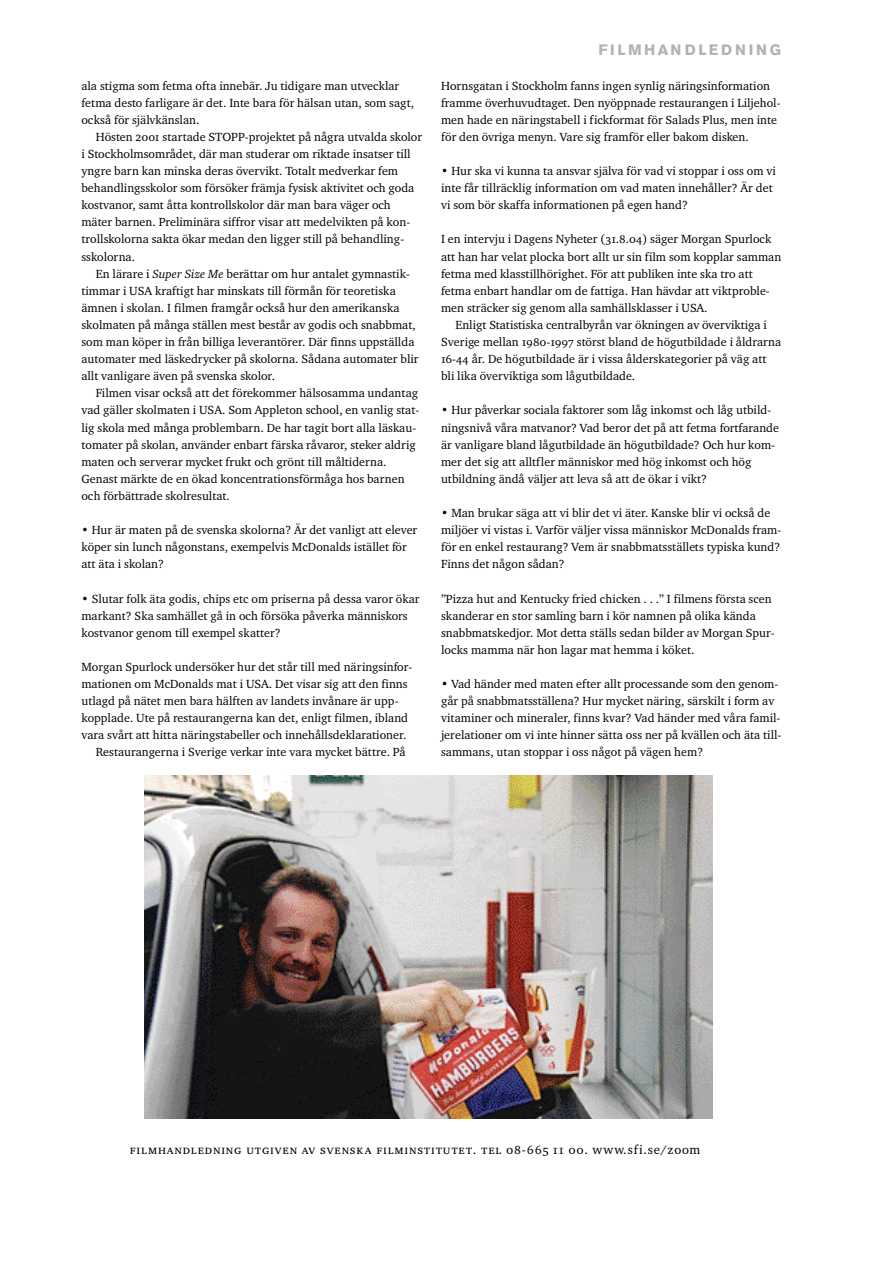
<style>
.page{position:relative;width:893px;height:1263px;background:#fff}
.page>*{position:absolute;margin:0;border:0;box-sizing:border-box;transform-origin:0 0}
.t1{font:700 15px "Akzidenz Grotesk BE";letter-spacing:.185em;color:#afb4b3}
.t2{font:12.75px "Charter ITC Regu SC";letter-spacing:.055em;color:#000}
.t3{font:12.15px/17.1px "Charter ITC Regu OS";color:#000}
.s1{font-family:"Charter ITC Regu Ital OS"}
.s2{font-family:"Charter ITC Regu OS"}
</style>
<div class="page">
<img style="left:144px;top:776px;width:568px;height:343px">
<p class="t3" style="left:81px;top:78px;width:334px">ala stigma som fetma ofta innebär. Ju tidigare man utvecklar fetma desto farligare är det. Inte bara för hälsan utan, som sagt, också för självkänslan.</p>
<p class="t3" style="left:81px;top:130px;width:342px;text-indent:14px">Hösten 2001 startade STOPP-projektet på några utvalda skolor i Stockholmsområdet, där man studerar om riktade insatser till yngre barn kan minska deras övervikt. Totalt medverkar fem behandlingsskolor som försöker främja fysisk aktivitet och goda kostvanor, samt åtta kontrollskolor där man bara väger och mäter barnen. Preliminära siffror visar att medelvikten på kon&shy;trollskolorna sakta ökar medan den ligger still på behandling&shy;sskolorna.</p>
<p class="t3" style="left:81px;top:266px;width:338px;text-indent:14px">En lärare i <span class="s1">Super Size Me</span> berättar om hur antalet gymnastik&shy;timmar i USA kraftigt har minskats till förmån för teoretiska ämnen i skolan. I filmen framgår också hur den amerikanska skolmaten på många ställen mest består av godis och snabbmat, som man köper in från billiga leverantörer. Där finns uppställda automater med läskedrycker på skolorna. Sådana automater blir allt vanligare även på svenska skolor.</p>
<p class="t3" style="left:81px;top:386px;width:339px;text-indent:14px">Filmen visar också att det förekommer hälsosamma undantag vad gäller skolmaten i USA. Som Appleton school, en vanlig stat&shy;lig skola med många problembarn. De har tagit bort alla läskau&shy;tomater på skolan, använder enbart färska råvaror, steker aldrig maten och serverar mycket frukt och grönt till måltiderna.<br>Genast märkte de en ökad koncentrationsförmåga hos barnen och förbättrade skolresultat.</p>
<p class="t3" style="left:81px;top:523px;width:337px">• Hur är maten på de svenska skolorna? Är det vanligt att elever köper sin lunch någonstans, exempelvis McDonalds istället för att äta i skolan?</p>
<p class="t3" style="left:81px;top:591px;width:339px">• Slutar folk äta godis, chips etc om priserna på dessa varor ökar markant? Ska samhället gå in och försöka påverka människors kostvanor genom till exempel skatter?</p>
<p class="t3" style="left:81px;top:660px;width:332px">Morgan Spurlock undersöker hur det står till med näringsinfor-</p>
<p class="t3" style="left:81px;top:677px;width:328px">mationen om McDonalds mat i USA. Det visar sig att den finns</p>
<p class="t3" style="left:81px;top:694px;width:319px">utlagd på nätet men bara hälften av landets invånare är upp-</p>
<p class="t3" style="left:81px;top:711px;width:328px">kopplade. Ute på restaurangerna kan det, enligt filmen, ibland</p>
<p class="t3" style="left:81px;top:728px;width:326px">vara svårt att hitta näringstabeller och innehållsdeklarationer.</p>
<p class="t3" style="left:96px;top:745px;width:311px">Restaurangerna i Sverige verkar inte vara mycket bättre. På</p>
<p class="t1" style="left:598px;top:44px;width:184px">F IL MH A NDL EDNING</p>
<p class="t3" style="left:441px;top:78px;width:341px">Hornsgatan i Stockholm fanns ingen synlig näringsinformation framme överhuvudtaget. Den nyöppnade restaurangen i Liljehol&shy;men hade en näringstabell i fickformat för Salads Plus, men inte för den övriga menyn. Vare sig framför eller bakom disken.</p>
<p class="t3" style="left:441px;top:164px;width:336px">• Hur ska vi kunna ta ansvar själva för vad vi stoppar i oss om vi inte får tillräcklig information om vad maten innehåller? Är det vi som bör skaffa informationen på egen hand?</p>
<p class="t3" style="left:441px;top:232px;width:342px">I en intervju i Dagens Nyheter (31.8.04) säger Morgan Spurlock att han har velat plocka bort allt ur sin film som kopplar samman fetma med klasstillhörighet. För att publiken inte ska tro att fetma enbart handlar om de fattiga. Han hävdar att viktproble&shy;men sträcker sig genom alla samhällsklasser i USA.</p>
<p class="t3" style="left:441px;top:318px;width:341px;text-indent:14px">Enligt Statistiska centralbyrån var ökningen av överviktiga i Sverige mellan 1980-1997 störst bland de högutbildade i åldrarna 16-44 år. De högutbildade är i vissa ålderskategorier på väg att bli lika överviktiga som lågutbildade.</p>
<p class="t3" style="left:441px;top:403px;width:339px">• Hur påverkar sociala faktorer som låg inkomst och låg utbild&shy;ningsnivå våra matvanor? Vad beror det på att fetma fortfarande är vanligare bland lågutbildade än högutbildade? Och hur kom&shy;mer det sig att alltfler människor med hög inkomst och hög utbildning ändå väljer att leva så att de ökar i vikt?</p>
<p class="t3" style="left:441px;top:506px;width:342px">• Man brukar säga att vi blir det vi äter. Kanske blir vi också de miljöer vi vistas i. Varför väljer vissa människor McDonalds fram&shy;för en enkel restaurang? Vem är snabbmatsställets typiska kund?<br>Finns det någon sådan?</p>
<p class="t3" style="left:441px;top:591px;width:335px">”Pizza hut and Kentucky fried chicken . . .” I filmens första scen skanderar en stor samling barn i kör namnen på olika kända snabbmatskedjor. Mot detta ställs sedan bilder av Morgan Spur&shy;locks mamma när hon lagar mat hemma i köket.</p>
<p class="t3" style="left:441px;top:677px;width:342px">• Vad händer med maten efter allt processande som den genom&shy;går på snabbmatsställena? Hur mycket näring, särskilt i form av vitaminer och mineraler, finns kvar? Vad händer med våra famil&shy;jerelationer om vi inte hinner sätta oss ner på kvällen och äta till&shy;sammans, utan stoppar i oss något på vägen hem?</p>
<p class="t2" style="left:130px;top:1145px;width:572px">filmhandledning utgiven av sve n s ka fi l m i n st i t u tet. tel 08-665 11 00. <span class="s2">w w w. s fi . s e / z o o m</span></p>
</div>
